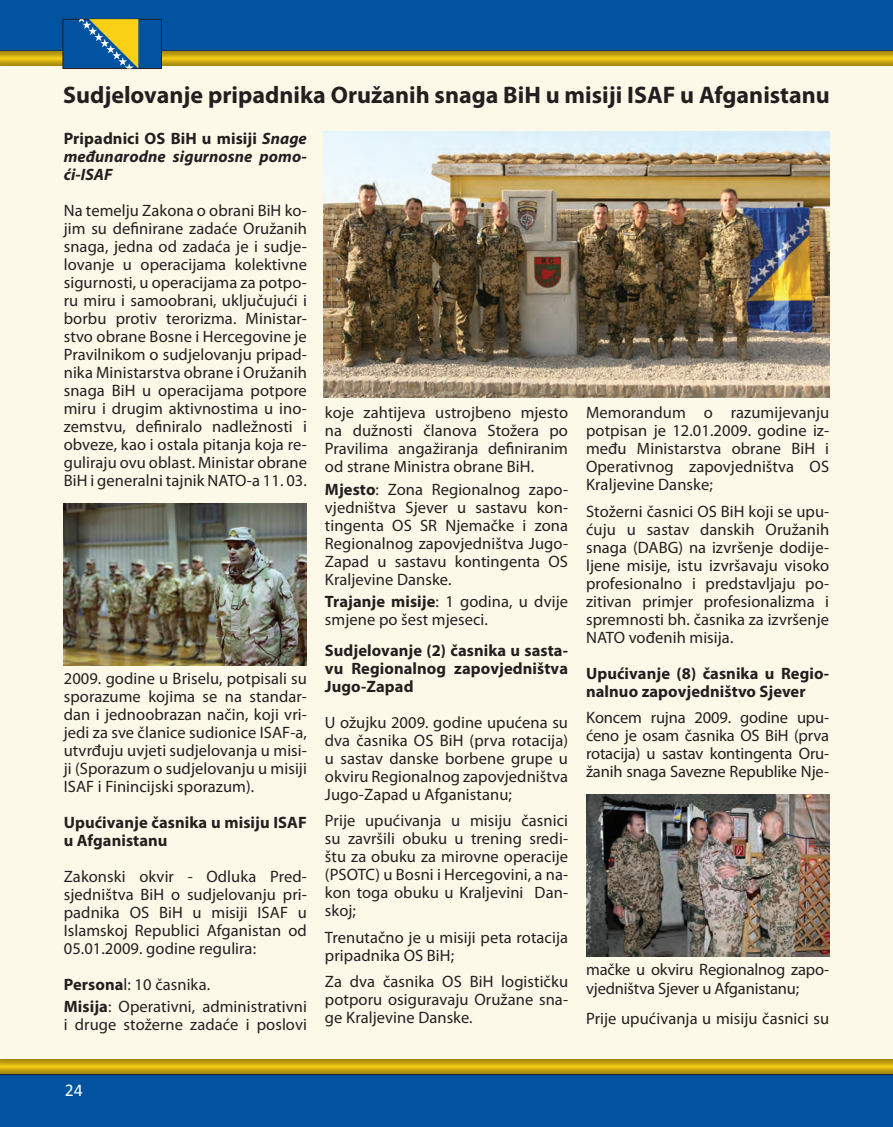
<style>
.page{position:relative;width:893px;height:1127px;background:#fff}
.page>*{position:absolute;margin:0;border:0;box-sizing:border-box;transform-origin:0 0}
.t1{font:700 24px "Myriad Pro";color:#231f20}
.t2{font:18px "Calibri";color:#fff}
.t3{font:16.5px/18px "Myriad Pro";letter-spacing:.005em;color:#231f20;text-align:justify}
.t4{font:700 16.5px/18px "Myriad Pro";letter-spacing:.005em;color:#231f20}
.t5{font:italic 700 16.5px/18px "Myriad Pro";letter-spacing:.005em;color:#231f20;text-align:justify}
.s1{font-style:normal}
.s2{font-weight:700}
</style>
<div class="page">
<div style="left:0;top:43px;width:893px;height:1043px;background:#fdf9e8"></div>
<img style="left:323px;top:131px;width:506px;height:266px">
<img style="left:64px;top:503px;width:243px;height:162px">
<img style="left:586px;top:795px;width:243px;height:162px">
<div style="left:0;top:0;width:893px;height:51px;background:#0153a0"></div>
<div style="left:0;top:1075px;width:893px;height:52px;background:#0153a0"></div>
<div style="left:0;top:51px;width:893px;height:17px;background:#231f20;opacity:.5"></div>
<div style="left:0;top:1057px;width:893px;height:18px;background:#231f20;opacity:.5"></div>
<div style="left:63px;top:19px;width:98px;height:50px;background:#0153a0"></div>
<div style="left:63px;top:19px;width:99px;height:50px;border:1px solid #231f20"></div>
<svg style="left:79px;top:19px;width:59px;height:50px"></svg>
<p class="t1" style="left:63px;top:79px;width:768px">Sudjelovanje pripadnika Oružanih snaga BiH u misiji ISAF u Afganistanu</p>
<p class="t5" style="left:64px;top:129px;width:245px"><span class="s1">Pripadnici OS BiH u misiji</span> Snage međunarodne sigurnosne pomo&shy;ći-ISAF</p>
<p class="t3" style="left:64px;top:201px;width:245px">Na temelju Zakona o obrani BiH ko&shy;jim su definirane zadaće Oružanih snaga, jedna od zadaća je i sudje&shy;lovanje u operacijama kolektivne sigurnosti, u operacijama za potpo&shy;ru miru i samoobrani, uključujući i borbu protiv terorizma. Ministar&shy;stvo obrane Bosne i Hercegovine je Pravilnikom o sudjelovanju pripad&shy;nika Ministarstva obrane i Oružanih snaga BiH u operacijama potpore miru i drugim aktivnostima u ino&shy;zemstvu, definiralo nadležnosti i obveze, kao i ostala pitanja koja re&shy;guliraju ovu oblast. Ministar obrane BiH i generalni tajnik NATO-a 11. 03.</p>
<p class="t3" style="left:325px;top:404px;width:245px">koje zahtijeva ustrojbeno mjesto na dužnosti članova Stožera po Pravilima angažiranja definiranim od strane Ministra obrane BiH.</p>
<p class="t3" style="left:325px;top:480px;width:245px"><span class="s2">Mjesto</span>: Zona Regionalnog zapo&shy;vjedništva Sjever u sastavu kon&shy;tingenta OS SR Njemačke i zona Regionalnog zapovjedništva Jugo-Zapad u sastavu kontingenta OS Kraljevine Danske.</p>
<p class="t3" style="left:325px;top:592px;width:245px"><span class="s2">Trajanje misije</span>: 1 godina, u dvije smjene po šest mjeseci.</p>
<p class="t4" style="left:325px;top:640px;width:245px;text-align:justify">Sudjelovanje (2) časnika u sasta&shy;vu Regionalnog zapovjedništva Jugo-Zapad</p>
<p class="t3" style="left:325px;top:713px;width:245px">U ožujku 2009. godine upućena su dva časnika OS BiH (prva rotacija) u sastav danske borbene grupe u okviru Regionalnog zapovjedništva Jugo-Zapad u Afganistanu;</p>
<p class="t3" style="left:325px;top:811px;width:245px">Prije upućivanja u misiju časnici su završili obuku u trening sredi&shy;štu za obuku za mirovne operacije (PSOTC) u Bosni i Hercegovini, a na&shy;kon toga obuku u Kraljevini Dan&shy;skoj;</p>
<p class="t3" style="left:325px;top:928px;width:245px">Trenutačno je u misiji peta rotacija pripadnika OS BiH;</p>
<p class="t3" style="left:325px;top:972px;width:245px">Za dva časnika OS BiH logističku potporu osiguravaju Oružane sna&shy;ge Kraljevine Danske.</p>
<p class="t3" style="left:586px;top:404px;width:245px">Memorandum o razumijevanju potpisan je 12.01.2009. godine iz&shy;među Ministarstva obrane BiH i Operativnog zapovjedništva OS Kraljevine Danske;</p>
<p class="t3" style="left:586px;top:502px;width:245px">Stožerni časnici OS BiH koji se upu&shy;ćuju u sastav danskih Oružanih snaga (DABG) na izvršenje dodije&shy;ljene misije, istu izvršavaju visoko profesionalno i predstavljaju po&shy;zitivan primjer profesionalizma i spremnosti bh. časnika za izvršenje NATO vođenih misija.</p>
<p class="t4" style="left:586px;top:664px;width:245px">Upućivanje (8) časnika u Regio&shy;nalnuo zapovjedništvo Sjever</p>
<p class="t3" style="left:586px;top:709px;width:245px">Koncem rujna 2009. godine upu&shy;ćeno je osam časnika OS BiH (prva rotacija) u sastav kontingenta Oru&shy;žanih snaga Savezne Republike Nje-</p>
<p class="t3" style="left:64px;top:669px;width:245px">2009. godine u Briselu, potpisali su sporazume kojima se na standar&shy;dan i jednoobrazan način, koji vri&shy;jedi za sve članice sudionice ISAF-a, utvrđuju uvjeti sudjelovanja u misi&shy;ji (Sporazum o sudjelovanju u misiji ISAF i Finincijski sporazum).</p>
<p class="t4" style="left:64px;top:813px;width:245px">Upućivanje časnika u misiju ISAF u Afganistanu</p>
<p class="t3" style="left:64px;top:867px;width:245px">Zakonski okvir - Odluka Pred&shy;sjedništva BiH o sudjelovanju pri&shy;padnika OS BiH u misiji ISAF u Islamskoj Republici Afganistan od 05.01.2009. godine regulira:</p>
<p class="t3" style="left:64px;top:975px;width:148px"><span class="s2">Persona</span>l: 10 časnika.</p>
<p class="t3" style="left:64px;top:997px;width:245px"><span class="s2">Misija</span>: Operativni, administrativni i druge stožerne zadaće i poslovi</p>
<p class="t3" style="left:586px;top:961px;width:245px">mačke u okviru Regionalnog zapo&shy;vjedništva Sjever u Afganistanu;</p>
<p class="t3" style="left:586px;top:1009px;width:245px">Prije upućivanja u misiju časnici su</p>
<p class="t2" style="left:65px;top:1078px;width:20px">24</p>
</div>
